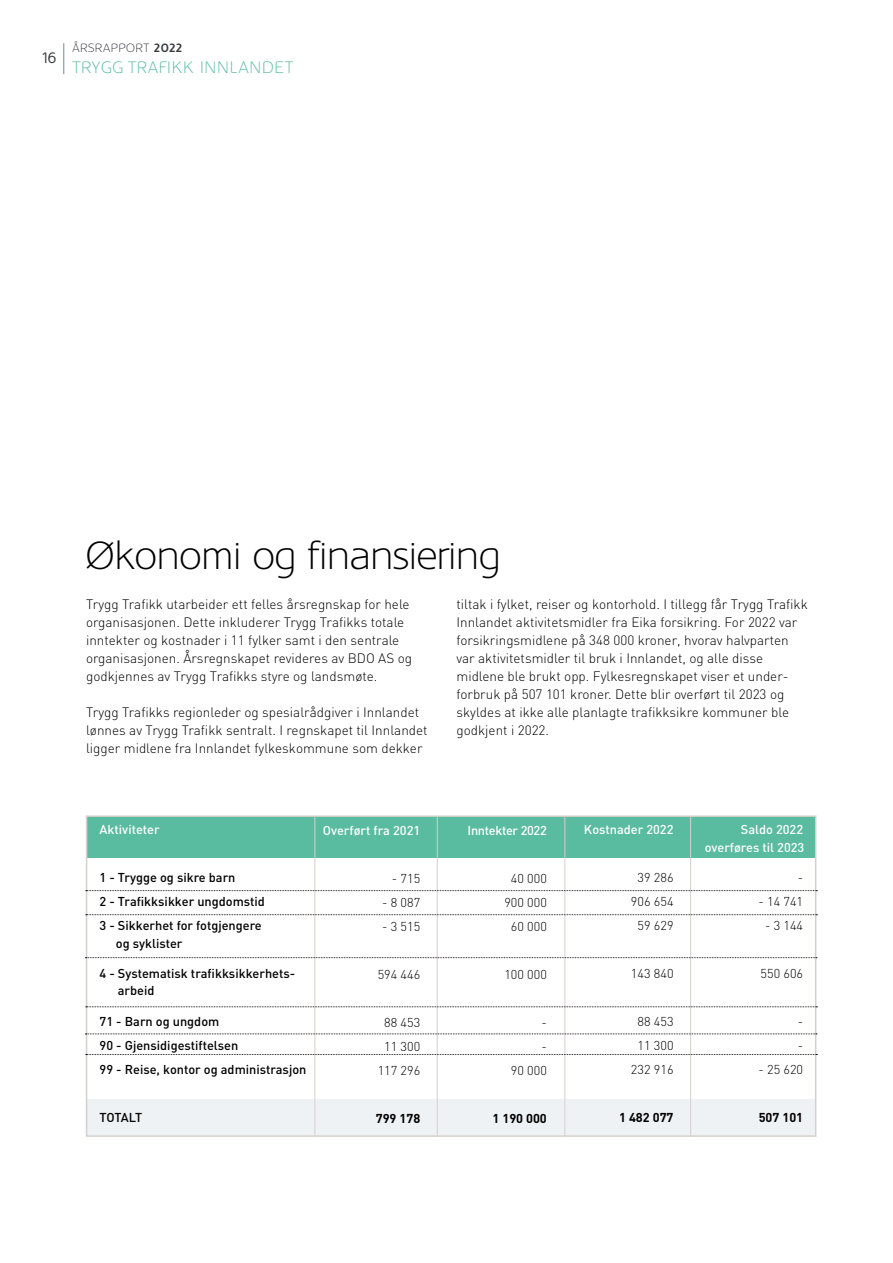
<style>
.page{position:relative;width:893px;height:1263px;background:#fff}
.page>*{position:absolute;margin:0;border:0;box-sizing:border-box;transform-origin:0 0}
.t1{font:300 39px "Oblik";color:#000}
.t2{font:300 16.5px "Oblik";letter-spacing:.05em;color:#59bb9f}
.t3{font:15px "Oblik";color:#37393f}
.t4{font:300 13.5px/18px "DIN";color:#000}
.t5{font:500 12.75px/24px "DIN";color:#000}
.t6{font:300 12.75px/24px "DIN";color:#000;text-align:center}
.t7{font:500 12.75px "DIN";color:#fff}
.t8{font:700 12.75px "DIN";color:#000}
.t9{font:500 12.75px "DIN";letter-spacing:-.025em;color:#fff}
.t10{font:300 12px "Oblik";letter-spacing:.05em;color:#37393f}
.s1{font-weight:700}
</style>
<div class="page">
<hr style="left:63px;top:44px;width:1px;height:30px;background:#73889c">
<div style="left:87px;top:1099px;width:728px;height:37px;background:#eff2f5"></div>
<div style="left:87px;top:816px;width:729px;height:42px;background:#59bb9f"></div>
<div style="left:86px;top:815px;width:730px;height:322px;border:2px solid #d5d1ca"></div>
<hr style="left:437px;top:816px;width:1px;height:321px;background:#d5d1ca">
<hr style="left:314px;top:816px;width:1px;height:321px;background:#d5d1ca">
<hr style="left:564px;top:816px;width:1px;height:321px;background:#d5d1ca">
<hr style="left:690px;top:816px;width:1px;height:321px;background:#d5d1ca">
<svg style="left:86px;top:890px;width:731px;height:1px"></svg>
<svg style="left:86px;top:1054px;width:731px;height:1px"></svg>
<svg style="left:86px;top:1006px;width:731px;height:1px"></svg>
<svg style="left:86px;top:914px;width:731px;height:1px"></svg>
<svg style="left:85px;top:957px;width:732px;height:1px"></svg>
<svg style="left:85px;top:1033px;width:732px;height:1px"></svg>
<p class="t3" style="left:42px;top:49px;width:15px">16</p>
<p class="t10" style="left:72px;top:41px;width:111px">ÅRSRAPPORT <span class="s1">2022</span></p>
<p class="t2" style="left:72px;top:58px;width:222px">TRYGG TRAFIKK INNLANDET</p>
<h1 class="t1" style="left:85px;top:533px;width:417px">Økonomi og finansiering</h1>
<p class="t4" style="left:86px;top:595px;width:328px">Trygg Trafikk utarbeider ett felles årsregnskap for hele organisasjonen. Dette inkluderer Trygg Trafikks totale inntekter og kostnader i 11 fylker samt i den sentrale organisasjonen. Årsregnskapet revideres av BDO AS og godkjennes av Trygg Trafikks styre og landsmøte.</p>
<p class="t4" style="left:86px;top:703px;width:343px">Trygg Trafikks regionleder og spesialrådgiver i Innlandet lønnes av Trygg Trafikk sentralt. I regnskapet til Innlandet ligger midlene fra Innlandet fylkeskommune som dekker</p>
<p class="t4" style="left:456px;top:595px;width:353px">tiltak i fylket, reiser og kontorhold. I tillegg får Trygg Trafikk Innlandet aktivitetsmidler fra Eika forsikring. For 2022 var forsikringsmidlene på 348 000 kroner, hvorav halvparten var aktivitetsmidler til bruk i Innlandet, og alle disse midlene ble brukt opp. Fylkesregnskapet viser et under&shy;forbruk på 507 101 kroner. Dette blir overført til 2023 og skyldes at ikke alle planlagte trafikksikre kommuner ble godkjent i 2022.</p>
<p class="t7" style="left:100px;top:821px;width:62px">Aktiviteter</p>
<p class="t5" style="left:100px;top:865px;width:167px">1 - Trygge og sikre barn<br>2 - Trafikksikker ungdomstid<br>3 - Sikkerhet for fotgjengere</p>
<p class="t5" style="left:100px;top:961px;width:197px">4 - Systematisk trafikksikkerhets-</p>
<p class="t5" style="left:100px;top:1009px;width:208px">71 - Barn og ungdom<br>90 - Gjensidigestiftelsen<br>99 - Reise, kontor og administrasjon</p>
<p class="t5" style="left:100px;top:1105px;width:44px">TOTALT</p>
<p class="t5" style="left:116px;top:930px;width:68px">og syklister</p>
<p class="t5" style="left:118px;top:978px;width:38px">arbeid</p>
<p class="t7" style="left:323px;top:822px;width:99px">Overført fra 2021</p>
<p class="t6" style="left:392px;top:866px;width:30px">- 715</p>
<p class="t6" style="left:382px;top:890px;width:40px">- 8 087</p>
<p class="t6" style="left:382px;top:914px;width:40px">- 3 515</p>
<p class="t6" style="left:378px;top:962px;width:44px">594 446</p>
<p class="t6" style="left:378px;top:1010px;width:44px">88 453<br>11 300<br>117 296</p>
<p class="t8" style="left:376px;top:1109px;width:46px">799 178</p>
<p class="t9" style="left:468px;top:822px;width:81px">Inntekter 2022</p>
<p class="t6" style="left:504px;top:866px;width:44px">40 000<br>900 000<br>60 000</p>
<p class="t6" style="left:504px;top:962px;width:44px">100 000</p>
<p class="t6" style="left:511px;top:1010px;width:38px;text-align:right">-<br>-<br>90 000</p>
<p class="t8" style="left:492px;top:1110px;width:56px">1 190 000</p>
<p class="t7" style="left:584px;top:822px;width:91px">Kostnader 2022</p>
<p class="t6" style="left:631px;top:866px;width:44px">39 286<br>906 654<br>59 629</p>
<p class="t6" style="left:631px;top:962px;width:44px">143 840</p>
<p class="t6" style="left:631px;top:1010px;width:44px">88 453<br>11 300<br>232 916</p>
<p class="t8" style="left:619px;top:1109px;width:56px">1 482 077</p>
<p class="t7" style="left:741px;top:822px;width:64px">Saldo 2022</p>
<p class="t7" style="left:705px;top:839px;width:101px">overføres til 2023</p>
<p class="t6" style="left:798px;top:866px;width:7px">-</p>
<p class="t6" style="left:758px;top:890px;width:46px">- 14 741</p>
<p class="t6" style="left:765px;top:914px;width:40px">- 3 144</p>
<p class="t6" style="left:761px;top:962px;width:44px">550 606</p>
<p class="t6" style="left:798px;top:1010px;width:7px;text-align:left">- -</p>
<p class="t6" style="left:758px;top:1058px;width:46px">- 25 620</p>
<p class="t8" style="left:759px;top:1109px;width:46px">507 101</p>
</div>
